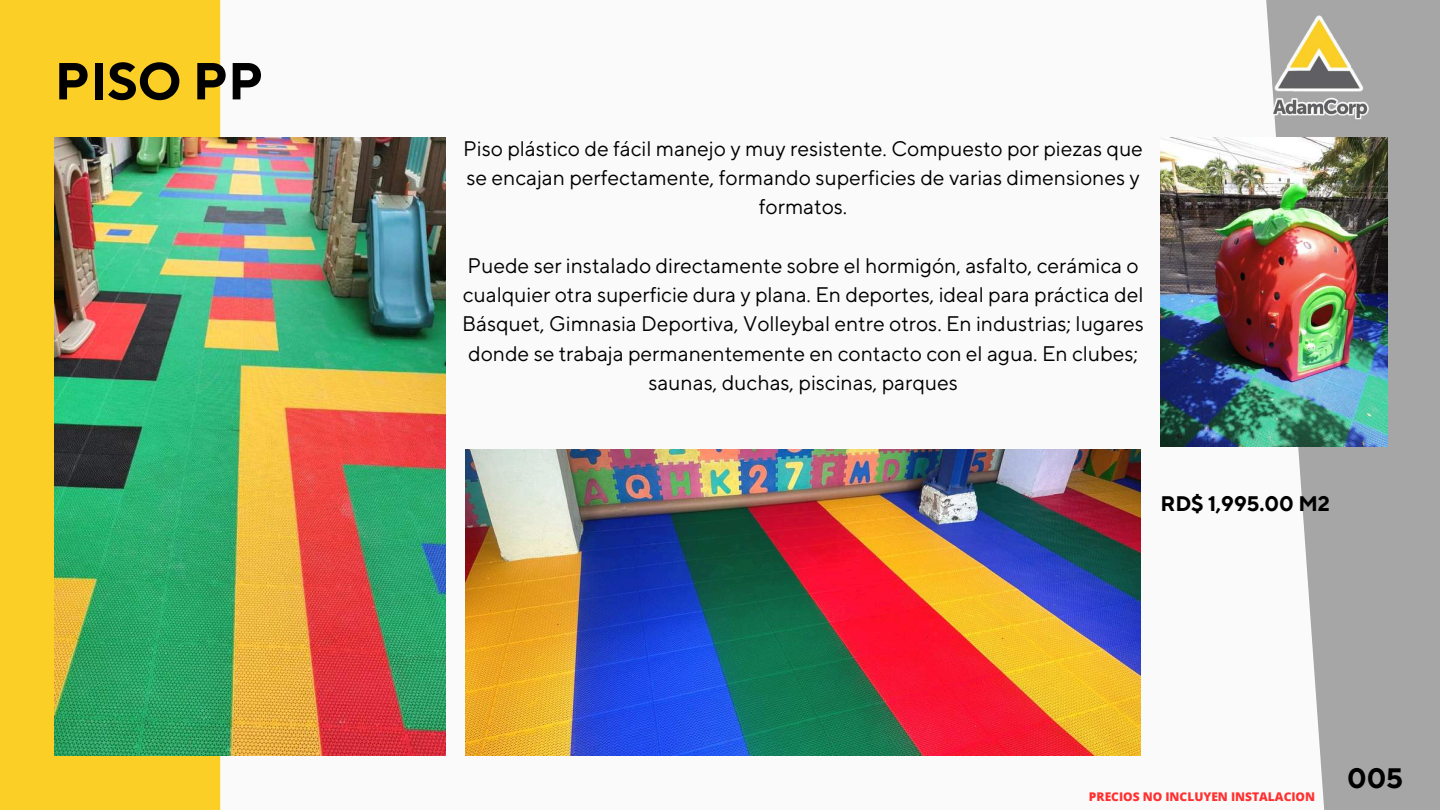
<style>
.page{position:relative;width:1440px;height:810px;background:#fafafa}
.page>*{position:absolute;margin:0;border:0;box-sizing:border-box;transform-origin:0 0}
.t1{font:700 52px "TT Norms Pro";color:#000}
.t2{font:700 28px "TT Norms Pro";color:#000}
.t3{font:21px/29.2px "TT Norms Pro";color:#000;text-align:center}
.t4{font:700 21px "TT Norms Pro";color:#000}
.t5{font:800 12px "Open Sans";color:#ff3131}
</style>
<div class="page">
<div style="left:0;top:0;width:220px;height:810px;background:#fccf27"></div>
<img style="left:55px;top:138px;width:390px;height:618px">
<img style="left:466px;top:449px;width:674px;height:306px">
<div style="left:1298px;top:0;width:142px;height:810px;background:#a6a6a6"></div>
<img style="left:1161px;top:138px;width:227px;height:309px">
<img style="left:1266px;top:0;width:125px;height:137px">
<h1 class="t1" style="left:55px;top:50px;width:210px">PISO PP</h1>
<p class="t3" style="left:463px;top:135px;width:681px">Piso plástico de fácil manejo y muy resistente. Compuesto por piezas que se encajan perfectamente, formando superficies de varias dimensiones y formatos.</p>
<p class="t3" style="left:462px;top:252px;width:683px">Puede ser instalado directamente sobre el hormigón, asfalto, cerámica o cualquier otra superficie dura y plana. En deportes, ideal para práctica del Básquet, Gimnasia Deportiva, Volleybal entre otros. En industrias; lugares donde se trabaja permanentemente en contacto con el agua. En clubes; saunas, duchas, piscinas, parques</p>
<p class="t4" style="left:1161px;top:492px;width:171px">RD$ 1,995.00 M2</p>
<p class="t5" style="left:1089px;top:788px;width:228px">PRECIOS NO INCLUYEN INSTALACION</p>
<h2 class="t2" style="left:1347px;top:761px;width:58px">005</h2>
</div>
